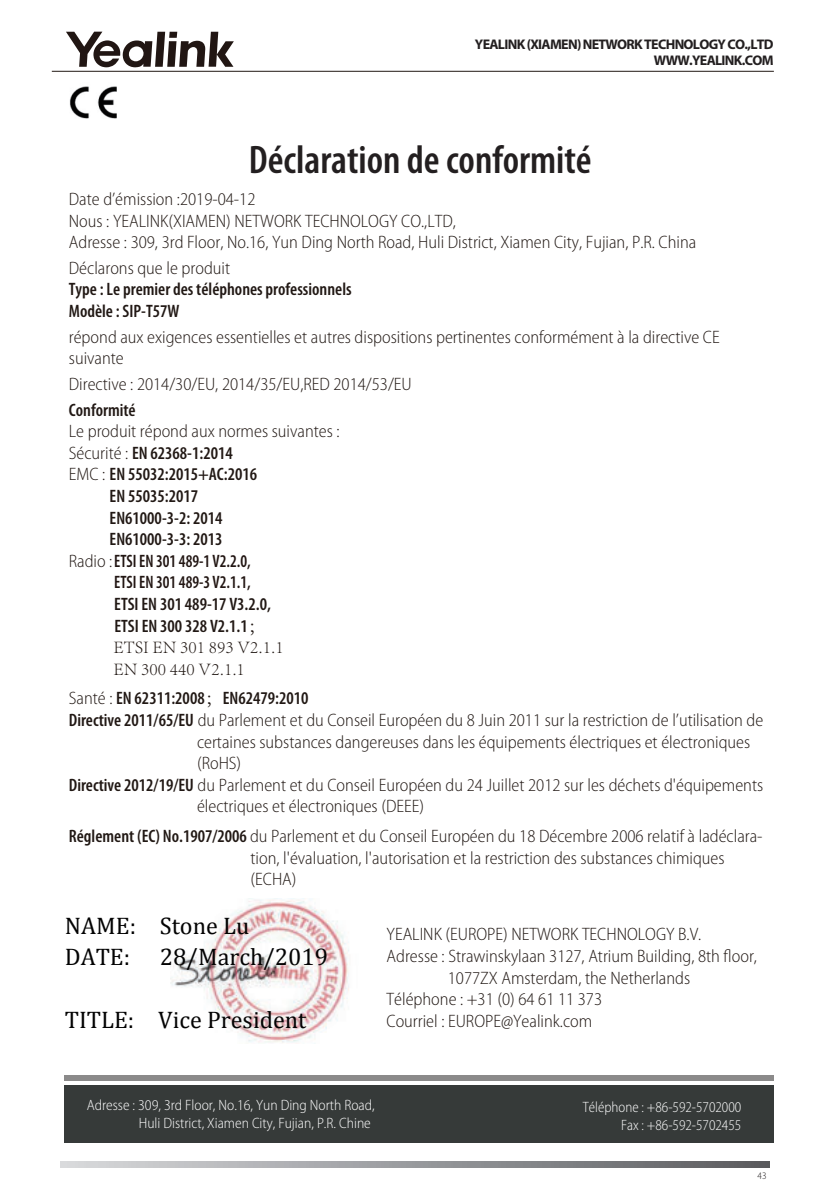
<style>
.page{position:relative;width:823px;height:1191px;background:#fff}
.page>*{position:absolute;margin:0;border:0;box-sizing:border-box;transform-origin:0 0}
.t1{font:600 condensed 40px "Myriad Pro";color:#231f20}
.t2{font:24px/31.2px "Cambria";color:#030303}
.t3{font:300 semi-condensed 18px/21.6px "Myriad Pro";color:#211814}
.t4{font:600 condensed 18px/21.6px "Myriad Pro";color:#211814}
.t5{font:600 condensed 18px "Myriad Pro";color:#211512;scale:.92 1}
.t6{font:300 18px/21.6px "Adobe Song Std";color:#211814}
.t7{font:300 semi-condensed 15px/18px "Myriad Pro";color:#fff;text-align:right}
.t8{font:300 semi-condensed 15px/18px "Myriad Pro";color:#fff;text-align:right;scale:.96 1}
.t9{font:700 14px/16.8px "Myriad Pro";letter-spacing:-.05em;color:#231f20;text-align:right}
.t10{font:300 semi-condensed 10px "Myriad Pro";color:#231f20}
.s1{font-weight:300;font-stretch:semi-condensed}
.s2{font-weight:300;font-stretch:semi-condensed;color:#211814}
.s3{font-family:"Adobe Song Std";font-weight:300;font-stretch:normal}
.s4{font-weight:600;font-stretch:condensed}
</style>
<div class="page">
<svg style="left:61px;top:1161px;width:708px;height:6px;background:#989a9d"></svg>
<img style="left:69px;top:86px;width:48px;height:33px">
<hr style="left:52px;top:71px;width:721px;height:1px;background:#211814">
<div style="left:65px;top:1085px;width:708px;height:58px;background:#363a39"></div>
<div style="left:65px;top:1075px;width:708px;height:6px;background:#8b8a8a"></div>
<svg style="left:66px;top:32px;width:168px;height:35px"></svg>
<img style="left:170px;top:898px;width:179px;height:145px">
<p class="t9" style="left:474px;top:36px;width:300px">YEALINK (XIAMEN) NETWORK TECHNOLOGY CO.,LTD<br>WWW.YEALINK.COM</p>
<h1 class="t1" style="left:249px;top:141px;width:344px">Déclaration de conformité</h1>
<p class="t3" style="left:69px;top:189px;width:628px">Date d’émission :2019-04-12<br>Nous : YEALINK(XIAMEN) NETWORK TECHNOLOGY CO.,LTD,<br>Adresse : 309, 3rd Floor, No.16, Yun Ding North Road, Huli District, Xiamen City, Fujian, P.R. China</p>
<p class="t3" style="left:69px;top:258px;width:163px">Déclarons que le produit</p>
<p class="t4" style="left:69px;top:279px;width:284px">Type : Le premier des téléphones professionnels<br>Modèle : SIP-T57W</p>
<p class="t3" style="left:69px;top:326px;width:652px">répond aux exigences essentielles et autres dispositions pertinentes conformément à la directive CE suivante</p>
<p class="t3" style="left:69px;top:374px;width:344px">Directive : 2014/30/EU, 2014/35/EU,RED 2014/53/EU</p>
<p class="t4" style="left:69px;top:399px;width:68px">Conformité</p>
<p class="t3" style="left:69px;top:421px;width:272px">Le produit répond aux normes suivantes :</p>
<p class="t4" style="left:69px;top:442px;width:165px"><span class="s1">Sécurité :</span> EN 62368-1:2014</p>
<p class="t4" style="left:69px;top:464px;width:190px"><span class="s1">EMC :</span> EN 55032:2015+AC:2016</p>
<p class="t4" style="left:109px;top:486px;width:90px">EN 55035:2017</p>
<p class="t4" style="left:109px;top:507px;width:114px">EN61000-3-2: 2014</p>
<p class="t4" style="left:109px;top:529px;width:114px">EN61000-3-3: 2013</p>
<p class="t5" style="left:69px;top:552px;width:199px"><span class="s2">Radio :</span> ETSI EN 301 489-1 V2.2.0,</p>
<p class="t5" style="left:114px;top:573px;width:150px">ETSI EN 301 489-3 V2.1.1,</p>
<p class="t4" style="left:114px;top:594px;width:158px">ETSI EN 301 489-17 V3.2.0,<br>ETSI EN 300 328 V2.1.1<span class="s3">；</span></p>
<p class="t6" style="left:113px;top:636px;width:172px">ETSI EN 301 893 V2.1.1<br>EN 300 440 V2.1.1</p>
<p class="t4" style="left:69px;top:688px;width:241px"><span class="s1">Santé :</span> EN 62311:2008<span class="s3">；</span>EN62479:2010</p>
<p class="t3" style="left:69px;top:710px;width:695px"><span class="s4">Directive 2011/65/EU</span> du Parlement et du Conseil Européen du 8 Juin 2011 sur la restriction de l’utilisation de</p>
<p class="t3" style="left:197px;top:731px;width:554px">certaines substances dangereuses dans les équipements électriques et électroniques</p>
<p class="t3" style="left:197px;top:753px;width:46px">(RoHS)</p>
<p class="t3" style="left:69px;top:774px;width:695px"><span class="s4">Directive 2012/19/EU</span> du Parlement et du Conseil Européen du 24 Juillet 2012 sur les déchets d'équipements</p>
<p class="t3" style="left:197px;top:796px;width:228px">électriques et électroniques (DEEE)</p>
<p class="t3" style="left:250px;top:826px;width:513px;text-indent:-181px"><span class="s4">Réglement (EC) No.1907/2006</span> du Parlement et du Conseil Européen du 18 Décembre 2006 relatif à ladéclara&shy;tion, l'évaluation, l'autorisation et la restriction des substances chimiques (ECHA)</p>
<h2 class="t2" style="left:65px;top:912px;width:265px">NAME: Stone Lu<br>DATE: 28/March/2019</h2>
<h2 class="t2" style="left:65px;top:1006px;width:243px">TITLE: Vice President</h2>
<p class="t3" style="left:386px;top:924px;width:316px">YEALINK (EUROPE) NETWORK TECHNOLOGY B.V.</p>
<p class="t3" style="left:386px;top:945px;width:372px">Adresse : Strawinskylaan 3127, Atrium Building, 8th floor,</p>
<p class="t3" style="left:447px;top:967px;width:244px">1077ZX Amsterdam, the Netherlands</p>
<p class="t3" style="left:386px;top:989px;width:217px">Téléphone : +31 (0) 64 61 11 373</p>
<p class="t3" style="left:386px;top:1010px;width:207px">Courriel : EUROPE@Yealink.com</p>
<p class="t7" style="left:87px;top:1096px;width:289px">Adresse : 309, 3rd Floor, No.16, Yun Ding North Road,<br>Huli District, Xiamen City, Fujian, P.R. Chine</p>
<p class="t8" style="left:582px;top:1098px;width:166px">Téléphone : +86-592-5702000<br>Fax : +86-592-5702455</p>
<p class="t10" style="left:757px;top:1170px;width:10px">43</p>
</div>
